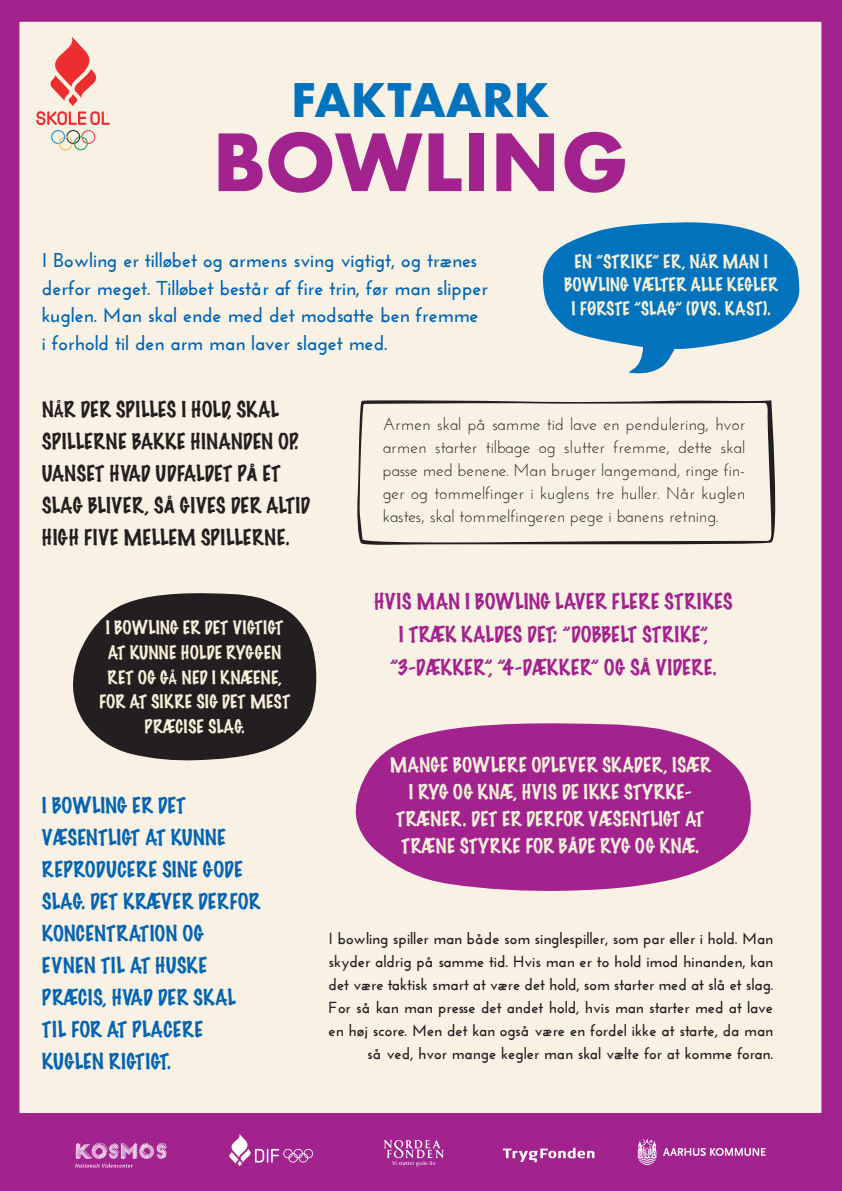
<style>
.page{position:relative;width:842px;height:1191px;background:#fff}
.page>*{position:absolute;margin:0;border:0;box-sizing:border-box;transform-origin:0 0}
.t1{font:700 76.5px "Futura";color:#a2238e}
.t2{font:700 45px "Futura";color:#0073bc}
.t3{font:700 20px/27.5px "Josefin Sans";color:#0164b2}
.t4{font:100 20px "Marker Felt";color:#231f20}
.t5{font:100 20px "Marker Felt";color:#0164b2}
.t6{font:100 20px "Marker Felt";letter-spacing:.01em;color:#a2238e}
.t7{font:100 20px "Marker Felt";letter-spacing:.025em;color:#0164b2}
.t8{font:100 20px "Marker Felt";letter-spacing:.035em;color:#a2238e}
.t9{font:100 20px "Marker Felt";letter-spacing:.025em;color:#231f20}
.t10{font:100 20px "Marker Felt";letter-spacing:.03em;color:#0164b2}
.t11{font:100 20px "Marker Felt";letter-spacing:.02em;color:#0164b2}
.t12{font:100 18.7px/27px "Marker Felt";color:#f6f0da;text-align:center}
.t13{font:17px/23px "Josefin Sans";color:#231f20;text-align:justify}
.t14{font:100 17px/24.8px "Marker Felt";color:#f6f0da;text-align:center}
.t15{font:700 16px/23px "Josefin Sans";color:#231f20;text-align:right}
.s1{font-weight:400;font-stretch:expanded}
</style>
<div class="page">
<div style="left:7px;top:2px;width:827px;height:1111px;background:#f9f2e4"></div>
<div style="left:0;top:1113px;width:842px;height:78px;background:#a2238e"></div>
<svg style="left:638px;top:1138px;width:18px;height:27px"></svg>
<svg style="left:663px;top:1148px;width:103px;height:7px"></svg>
<svg style="left:384px;top:1140px;width:60px;height:26px"></svg>
<svg style="left:503px;top:1147px;width:91px;height:15px"></svg>
<svg style="left:229px;top:1134px;width:84px;height:32px"></svg>
<svg style="left:75px;top:1142px;width:92px;height:25px"></svg>
<div style="left:0;top:0;width:7px;height:1148px;background:#a2238e"></div>
<div style="left:834px;top:0;width:8px;height:1148px;background:#a2238e"></div>
<hr style="left:0;top:0;width:842px;height:2px;background:#a2238e">
<svg style="left:36px;top:36px;width:74px;height:114px;background:#f2c2b8"></svg>
<svg style="left:354px;top:722px;width:400px;height:169px;background:#b1489d"></svg>
<div style="left:357px;top:400px;width:423px;height:146px;background:#f9f2e4"></div>
<svg style="left:542px;top:222px;width:259px;height:152px;background:#4b99c8"></svg>
<svg style="left:73px;top:592px;width:245px;height:169px;background:#484342"></svg>
<p class="t2" style="left:291px;top:67px;width:260px">FAKTAARK</p>
<p class="t1" style="left:212px;top:107px;width:417px">BOWLING</p>
<p class="t3" style="left:42px;top:246px;width:437px">I Bowling er tilløbet og armens sving vigtigt, og trænes</p>
<p class="t3" style="left:42px;top:274px;width:448px">derfor meget. Tilløbet består af fire trin, før man slipper kuglen. Man skal ende med det modsatte ben fremme</p>
<p class="t3" style="left:42px;top:329px;width:347px">i forhold til den arm man laver slaget med.</p>
<p class="t14" style="left:564px;top:249px;width:215px;line-height:23.6px">EN ”STRIKE” ER, NÅR MAN I<br>BOWLING VÆLTER ALLE KEGLER<br>I FØRSTE ”SLAG” (DVS. KAST).</p>
<p class="t4" style="left:42px;top:393px;width:238px">NÅR DER SPILLES I HOLD, SKAL</p>
<p class="t4" style="left:42px;top:425px;width:258px">SPILLERNE BAKKE HINANDEN OP.</p>
<p class="t4" style="left:42px;top:457px;width:240px">UANSET HVAD UDFALDET P<span class="s1">Å</span> ET</p>
<p class="t4" style="left:42px;top:489px;width:270px">SLAG BLIVER, S<span class="s1">Å</span> GIVES DER ALTID</p>
<p class="t9" style="left:42px;top:521px;width:249px">HIGH FIVE MELLEM SPILLERNE.</p>
<p class="t14" style="left:99px;top:615px;width:193px">I BOWLING ER DET VIGTIGT<br>AT KUNNE HOLDE RYGGEN<br>RET OG GÅ NED I KNÆENE,<br>FOR AT SIKRE SIG DET MEST<br>PRÆCISE SLAG.</p>
<p class="t5" style="left:42px;top:789px;width:145px">I BOWLING ER DET</p>
<p class="t5" style="left:42px;top:821px;width:185px">VÆSENTLIGT AT KUNNE</p>
<p class="t7" style="left:42px;top:853px;width:202px">REPRODUCERE SINE GODE</p>
<p class="t5" style="left:42px;top:885px;width:220px">SLAG. DET KRÆVER DERFOR</p>
<p class="t5" style="left:42px;top:917px;width:163px">KONCENTRATION OG</p>
<p class="t7" style="left:42px;top:949px;width:167px">EVNEN TIL AT HUSKE</p>
<p class="t5" style="left:42px;top:981px;width:195px">PRÆCIS, HVAD DER SKAL</p>
<p class="t10" style="left:42px;top:1013px;width:163px">TIL FOR AT PLACERE</p>
<p class="t11" style="left:42px;top:1045px;width:130px">KUGLEN RIGTIGT.</p>
<p class="t13" style="left:383px;top:413px;width:364px">Armen skal på samme tid lave en pendulering, hvor armen starter tilbage og slutter fremme, dette skal passe med benene. Man bruger langemand, ringe fin&shy;ger og tommelfinger i kuglens tre huller. Når kuglen kastes, skal tommelfingeren pege i banens retning.</p>
<p class="t6" style="left:374px;top:586px;width:360px">HVIS MAN I BOWLING LAVER FLERE STRIKES</p>
<p class="t6" style="left:399px;top:619px;width:310px">I TRÆK KALDES DET: ”DOBBELT STRIKE”,</p>
<p class="t8" style="left:390px;top:652px;width:328px">”3-DÆKKER”, ”4-DÆKKER” OG S<span class="s1">Å</span> VIDERE.</p>
<p class="t12" style="left:390px;top:751px;width:323px">MANGE BOWLERE OPLEVER SKADER, ISÆR I RYG OG KNÆ, HVIS DE IKKE STYRKE-TRÆNER. DET ER DERFOR VÆSENTLIGT AT TRÆNE STYRKE FOR B<span class="s1">Å</span>DE RYG OG KNÆ.</p>
<p class="t15" style="left:329px;top:927px;width:446px">I bowling spiller man både som singlespiller, som par eller i hold. Man skyder aldrig på samme tid. Hvis man er to hold imod hinanden, kan det være taktisk smart at være det hold, som starter med at slå et slag.<br>For så kan man presse det andet hold, hvis man starter med at lave en høj score. Men det kan også være en fordel ikke at starte, da man så ved, hvor mange kegler man skal vælte for at komme foran.</p>
</div>
